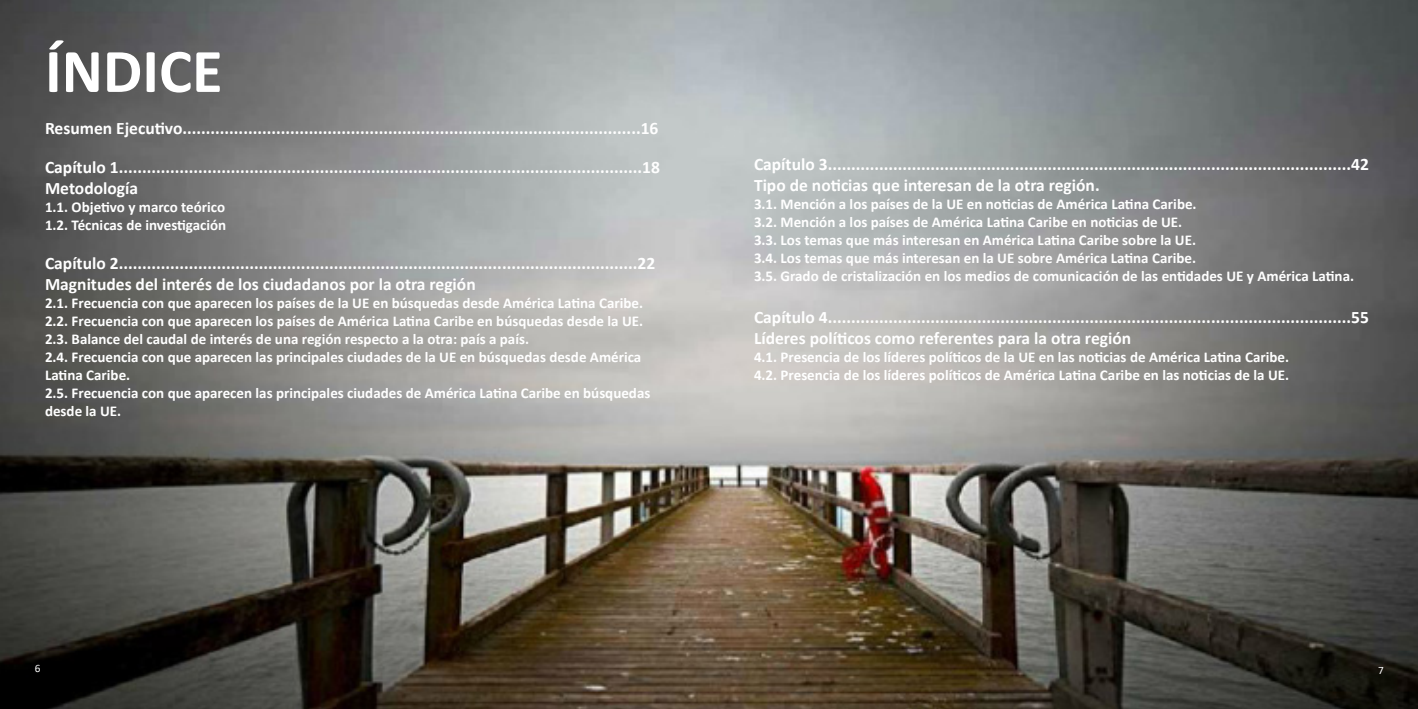
<style>
.page{position:relative;width:1418px;height:709px;background:#fff}
.page>*{position:absolute;margin:0;border:0;box-sizing:border-box;transform-origin:0 0}
.t1{font:700 62.5px "Calibri";color:#fff}
.t2{font:700 17.5px "Calibri";color:#fff}
.t3{font:700 15px/18px "Calibri";color:#fff}
.t4{font:11.25px "Calibri";color:#fff}
</style>
<div class="page">
<img style="left:0;top:0;width:1417px;height:709px">
<p class="t1" style="left:45px;top:27px;width:179px">ÍNDICE</p>
<p class="t2" style="left:45px;top:116px;width:615px">Resumen Ejecutivo..................................................................................................16</p>
<p class="t2" style="left:45px;top:155px;width:616px">Capítulo 1................................................................................................................18</p>
<p class="t2" style="left:45px;top:176px;width:95px">Metodología</p>
<p class="t3" style="left:45px;top:198px;width:182px">1.1. Objetivo y marco teórico</p>
<p class="t3" style="left:45px;top:216px;width:183px">1.2. Técnicas de investigación</p>
<p class="t2" style="left:45px;top:251px;width:612px">Capítulo 2...............................................................................................................22</p>
<p class="t2" style="left:45px;top:272px;width:432px">Magnitudes del interés de los ciudadanos por la otra región</p>
<p class="t3" style="left:45px;top:294px;width:599px">2.1. Frecuencia con que aparecen los países de la UE en búsquedas desde América Latina Caribe.</p>
<p class="t3" style="left:45px;top:312px;width:599px">2.2. Frecuencia con que aparecen los países de América Latina Caribe en búsquedas desde la UE.</p>
<p class="t3" style="left:45px;top:330px;width:485px">2.3. Balance del caudal de interés de una región respecto a la otra: país a país.</p>
<p class="t3" style="left:45px;top:348px;width:598px">2.4. Frecuencia con que aparecen las principales ciudades de la UE en búsquedas desde América<br>Latina Caribe.</p>
<p class="t3" style="left:45px;top:384px;width:607px">2.5. Frecuencia con que aparecen las principales ciudades de América Latina Caribe en búsquedas desde la UE.</p>
<p class="t2" style="left:754px;top:152px;width:616px">Capítulo 3................................................................................................................42</p>
<p class="t2" style="left:754px;top:173px;width:347px">Tipo de noticias que interesan de la otra región.</p>
<p class="t3" style="left:754px;top:195px;width:444px">3.1. Mención a los países de la UE en noticias de América Latina Caribe.</p>
<p class="t3" style="left:754px;top:213px;width:429px">3.2. Mención a los países de América Latina Caribe en noticias de UE.</p>
<p class="t3" style="left:754px;top:231px;width:443px">3.3. Los temas que más interesan en América Latina Caribe sobre la UE.</p>
<p class="t3" style="left:754px;top:249px;width:443px">3.4. Los temas que más interesan en la UE sobre América Latina Caribe.</p>
<p class="t3" style="left:754px;top:267px;width:601px">3.5. Grado de cristalización en los medios de comunicación de las entidades UE y América Latina.</p>
<p class="t2" style="left:754px;top:305px;width:616px">Capítulo 4................................................................................................................55</p>
<p class="t2" style="left:754px;top:326px;width:379px">Líderes políticos como referentes para la otra región</p>
<p class="t3" style="left:754px;top:348px;width:536px">4.1. Presencia de los líderes políticos de la UE en las noticias de América Latina Caribe.</p>
<p class="t3" style="left:754px;top:366px;width:536px">4.2. Presencia de los líderes políticos de América Latina Caribe en las noticias de la UE.</p>
<p class="t4" style="left:35px;top:661px;width:7px">6</p>
<p class="t4" style="left:1378px;top:662px;width:7px">7</p>
</div>
